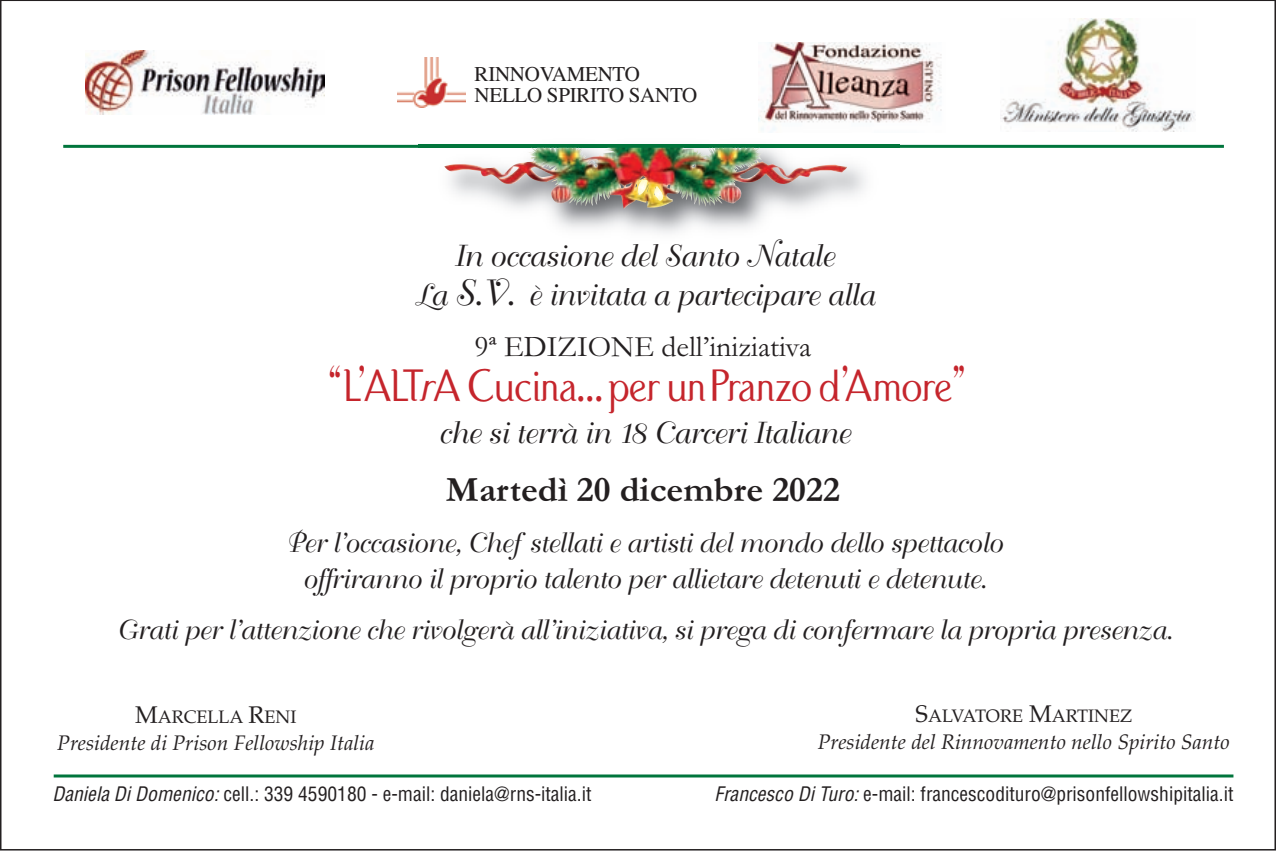
<style>
.page{position:relative;width:1276px;height:851px;background:#fff}
.page>*{position:absolute;margin:0;border:0;box-sizing:border-box;transform-origin:0 0}
.t1{font:48px "Port Credit";letter-spacing:.015em;color:#c5252c}
.t2{font:700 36px "Garamond";color:#231f20}
.t3{font:30px/39px "Bellevue";color:#231f20;text-align:center}
.t4{font:30px "Garamond";color:#231f20}
.t5{font:27px/36px "Bellevue";color:#231f20;text-align:center}
.t6{font:italic 21px "Palatino";color:#231f20}
.t7{font:21px/21px "Times";letter-spacing:-.015em;color:#231f20}
.t8{font:condensed 19.5px "Helvetica";color:#231f20}
.t9{font:18px "Palatino";color:#231f20}
.s1{font-size:36px}
.s2{font-family:"Onyx"}
.s3{font-style:italic}
.s4{font-size:24px}
</style>
<div class="page">
<img style="left:397px;top:58px;width:69px;height:50px">
<img style="left:85px;top:51px;width:239px;height:64px">
<img style="left:1000px;top:18px;width:195px;height:113px">
<img style="left:758px;top:42px;width:184px;height:88px">
<hr style="left:63px;top:145px;width:1161px;height:3px;background:#01753c">
<hr style="left:54px;top:774px;width:1179px;height:3px;background:#01753c">
<img style="left:419px;top:144px;width:480px;height:89px">
<img style="left:444px;top:148px;width:403px;height:59px">
<svg style="left:638px;top:179px;width:10px;height:16px"></svg>
<svg style="left:654px;top:186px;width:11px;height:15px"></svg>
<p class="t7" style="left:474px;top:63px;width:224px">RINNOVAMENTO<br>NELLO SPIRITO SANTO</p>
<p class="t3" style="left:413px;top:238px;width:462px">In occasione del Santo Natale<br>La <span class="s1">S.V.</span> è invitata a partecipare alla</p>
<p class="t4" style="left:474px;top:328px;width:338px">9ª EDIZIONE dell’iniziativa</p>
<h1 class="t1" style="left:329px;top:363px;width:637px"><span class="s2">“</span>L<span class="s2">’</span>ALT<span class="s3">r</span>ACucina... perun Pranzo d<span class="s2">’</span>Amore<span class="s2">”</span></h1>
<p class="t3" style="left:437px;top:415px;width:413px">che si terrà in 18 Carceri Italiane</p>
<h2 class="t2" style="left:446px;top:467px;width:395px">Martedì 20 dicembre 2022</h2>
<p class="t5" style="left:285px;top:526px;width:718px">Per l’occasione, Chef stellati e artisti del mondo dello spettacolo offriranno il proprio talento per allietare detenuti e detenute.</p>
<p class="t5" style="left:115px;top:613px;width:1056px">Grati per l’attenzione che rivolgerà all’iniziativa, si prega di confermare la propria presenza.</p>
<p class="t9" style="left:135px;top:706px;width:163px"><span class="s4">M</span>ARCELLA <span class="s4">R</span>ENI</p>
<p class="t6" style="left:57px;top:729px;width:318px">Presidente di Prison Fellowship Italia</p>
<p class="t9" style="left:915px;top:705px;width:218px"><span class="s4">S</span>ALVATORE <span class="s4">M</span>ARTINEZ</p>
<p class="t6" style="left:817px;top:728px;width:414px">Presidente del Rinnovamento nello Spirito Santo</p>
<p class="t8" style="left:52px;top:782px;width:540px"><span class="s3">Daniela Di Domenico:</span> cell.: 339 4590180 - e-mail: daniela@rns-italia.it</p>
<p class="t8" style="left:714px;top:782px;width:520px"><span class="s3">Francesco Di Turo:</span> e-mail: francescodituro@prisonfellowshipitalia.it</p>
</div>
